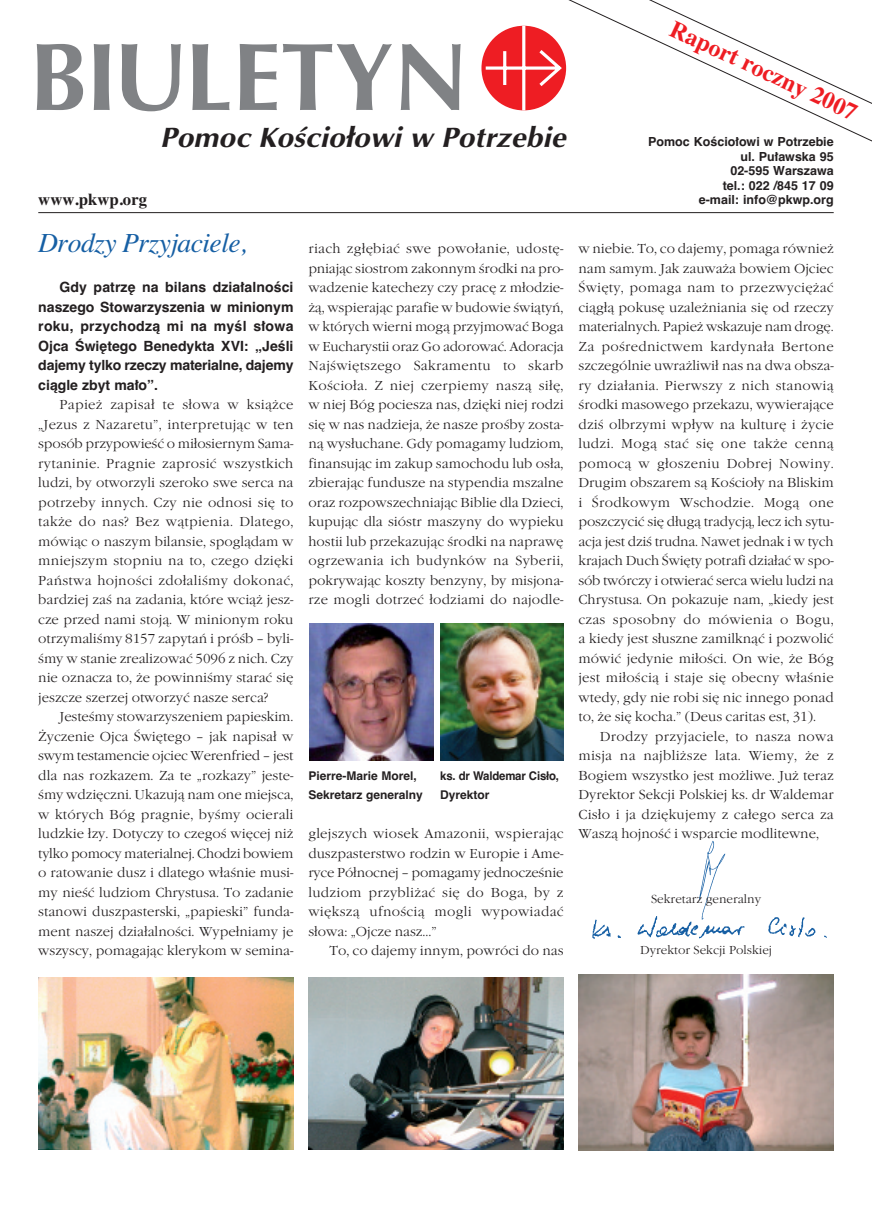
<style>
.page{position:relative;width:872px;height:1212px;background:#fff}
.page>*{position:absolute;margin:0;border:0;box-sizing:border-box;transform-origin:0 0}
.t1{font:28.05px "Optima Bold Italic Pl";color:#231f20;scale:1.06 1}
.t2{font:24px "Times Italic Pl";letter-spacing:-.025em;color:#165fa4}
.t3{font:700 24px "Times";color:#ee1d23}
.t4{font:15px "Times Bold Pl";color:#231f20}
.t5{font:13.5px/19.5px "Garamond Light Pl";color:#231f20;text-align:justify}
.t6{font:13.5px/19.5px "Helvetica Bold PL";letter-spacing:-.01em;color:#231f20;text-align:justify}
.t7{font:12px/14.4px "Helvetica Bold PL";color:#231f20;text-align:right}
.t8{font:12px "Garamond Light Pl";color:#231f20}
.t9{font:700 12px/19.5px "Helvetica";color:#231f20}
.t10{font:700 12px/19.5px "Helvetica";color:#231f20;scale:.95 1}
</style>
<div class="page">
<hr style="left:38px;top:212px;width:795px;height:1px;background:#231f20">
<img style="left:310px;top:624px;width:123px;height:136px">
<img style="left:440px;top:624px;width:123px;height:136px">
<img style="left:699px;top:840px;width:27px;height:73px">
<svg style="left:568px;top:0;width:304px;height:142px"></svg>
<img style="left:592px;top:913px;width:235px;height:26px">
<div style="left:26px;top:24px;width:572px;height:168px;background:#fff"></div>
<svg style="left:37px;top:44px;width:46px;height:66px"></svg>
<svg style="left:94px;top:44px;width:16px;height:66px"></svg>
<svg style="left:122px;top:44px;width:59px;height:67px"></svg>
<svg style="left:192px;top:44px;width:38px;height:66px"></svg>
<svg style="left:240px;top:44px;width:37px;height:66px"></svg>
<svg style="left:283px;top:44px;width:109px;height:66px"></svg>
<svg style="left:401px;top:44px;width:59px;height:66px"></svg>
<svg style="left:482px;top:26px;width:82px;height:85px"></svg>
<img style="left:38px;top:977px;width:255px;height:173px">
<img style="left:308px;top:977px;width:255px;height:173px">
<img style="left:578px;top:975px;width:255px;height:175px">
<h1 class="t1" style="left:160px;top:121px;width:384px">Pomoc KoÊcio∏owi w Potrzebie</h1>
<p class="t4" style="left:38px;top:191px;width:110px">www.pkwp.org</p>
<h2 class="t2" style="left:38px;top:230px;width:210px">Drodzy Przyjaciele,</h2>
<p class="t6" style="left:38px;top:278px;width:257px;text-indent:21px">Gdy patrz´ na bilans dzia∏alnoÊci naszego Stowarzyszenia w minionym roku, przychodzà mi na myÊl s∏owa Ojca Âwi´tego Benedykta XVI: „JeÊli dajemy tylko rzeczy materialne, dajemy ciàgle zbyt ma∏o”.</p>
<p class="t5" style="left:38px;top:395px;width:257px;text-indent:21px">Papie˝ zapisa∏ te s∏owa w ksià˝ce „Jezus z Nazaretu”, interpretujàc w ten sposób przypowieÊç o mi∏osiernym Sama&shy;rytaninie. Pragnie zaprosiç wszystkich ludzi, by otworzyli szeroko swe serca na potrzeby innych. Czy nie odnosi si´ to tak˝e do nas? Bez wàtpienia. Dlatego, mówiàc o naszym bilansie, spoglàdam w mniejszym stopniu na to, czego dzi´ki Paƒstwa hojnoÊci zdo∏aliÊmy dokonaç, bardziej zaÊ na zadania, które wcià˝ jesz&shy;cze przed nami stojà. W minionym roku otrzymaliÊmy 8157 zapytaƒ i próÊb – byli-Êmy w stanie zrealizowaç 5096 z nich. Czy nie oznacza to, ˝e powinniÊmy staraç si´ jeszcze szerzej otworzyç nasze serca?</p>
<p class="t5" style="left:38px;top:707px;width:257px;text-indent:21px">JesteÊmy stowarzyszeniem papieskim. ˚yczenie Ojca Âwi´tego – jak napisa∏ w swym testamencie ojciec Werenfried – jest dla nas rozkazem. Za te „rozkazy” jeste-Êmy wdzi´czni. Ukazujà nam one miejsca, w których Bóg pragnie, byÊmy ocierali ludzkie ∏zy. Dotyczy to czegoÊ wi´cej ni˝ tylko pomocy materialnej. Chodzi bowiem o ratowanie dusz i dlatego w∏aÊnie musi&shy;my nieÊç ludziom Chrystusa. To zadanie stanowi duszpasterski, „papieski” funda&shy;ment naszej dzia∏alnoÊci. Wype∏niamy je wszyscy, pomagajàc klerykom w semina-</p>
<p class="t5" style="left:308px;top:239px;width:257px">riach zg∏´biaç swe powo∏anie, udost´- pniajàc siostrom zakonnym Êrodki na pro&shy;wadzenie katechezy czy prac´ z m∏odzie-˝à, wspierajàc parafie w budowie Êwiàtyƒ, w których wierni mogà przyjmowaç Boga w Eucharystii oraz Go adorowaç. Adoracja NajÊwi´tszego Sakramentu to skarb KoÊcio∏a. Z niej czerpiemy naszà si∏´, w niej Bóg pociesza nas, dzi´ki niej rodzi si´ w nas nadzieja, ˝e nasze proÊby zosta&shy;nà wys∏uchane. Gdy pomagamy ludziom, finansujàc im zakup samochodu lub os∏a, zbierajàc fundusze na stypendia mszalne oraz rozpowszechniajàc Biblie dla Dzieci, kupujàc dla sióstr maszyny do wypieku hostii lub przekazujàc Êrodki na napraw´ ogrzewania ich budynków na Syberii, pokrywajàc koszty benzyny, by misjona&shy;rze mogli dotrzeç ∏odziami do najodle-</p>
<p class="t9" style="left:308px;top:766px;width:116px">Pierre-Marie Morel,<br>Sekretarz generalny</p>
<p class="t10" style="left:440px;top:766px;width:127px">ks. dr Waldemar Cisło,<br>Dyrektor</p>
<p class="t5" style="left:308px;top:824px;width:257px">glejszych wiosek Amazonii, wspierajàc duszpasterstwo rodzin w Europie i Ame&shy;ryce Pó∏nocnej – pomagamy jednoczeÊnie ludziom przybli˝aç si´ do Boga, by z wi´kszà ufnoÊcià mogli wypowiadaç s∏owa: „Ojcze nasz...”</p>
<p class="t5" style="left:330px;top:941px;width:235px">To, co dajemy innym, powróci do nas</p>
<h2 class="t3" style="left:677px;top:14px;width:205px;rotate:25deg">Raport roczny 2007</h2>
<p class="t7" style="left:648px;top:135px;width:187px">Pomoc KoÊcio∏owi w Potrzebie ul. Pu∏awska 95<br>02-595 Warszawa<br>tel.: 022 /845 17 09<br>e-mail: info@pkwp.org</p>
<p class="t5" style="left:578px;top:239px;width:257px">w niebie. To, co dajemy, pomaga równie˝ nam samym. Jak zauwa˝a bowiem Ojciec Âwi´ty, pomaga nam to przezwyci´˝aç ciàg∏à pokus´ uzale˝niania si´ od rzeczy materialnych. Papie˝ wskazuje nam drog´.<br>Za poÊrednictwem kardyna∏a Bertone szczególnie uwra˝liwi∏ nas na dwa obsza&shy;ry dzia∏ania. Pierwszy z nich stanowià Êrodki masowego przekazu, wywierajàce dziÊ olbrzymi wp∏yw na kultur´ i ˝ycie ludzi. Mogà staç si´ one tak˝e cennà pomocà w g∏oszeniu Dobrej Nowiny.<br>Drugim obszarem sà KoÊcio∏y na Bliskim i Ârodkowym Wschodzie. Mogà one poszczyciç si´ d∏ugà tradycjà, lecz ich sytu&shy;acja jest dziÊ trudna. Nawet jednak i w tych krajach Duch Âwi´ty potrafi dzia∏aç w spo&shy;sób twórczy i otwieraç serca wielu ludzi na Chrystusa. On pokazuje nam, „kiedy jest czas sposobny do mówienia o Bogu, a kiedy jest s∏uszne zamilknàç i pozwoliç mówiç jedynie mi∏oÊci. On wie, ˝e Bóg jest mi∏oÊcià i staje si´ obecny w∏aÊnie wtedy, gdy nie robi si´ nic innego ponad to, ˝e si´ kocha.” (Deus caritas est, 31).</p>
<p class="t5" style="left:578px;top:726px;width:257px;text-indent:21px">Drodzy przyjaciele, to nasza nowa misja na najbli˝sze lata. Wiemy, ˝e z Bogiem wszystko jest mo˝liwe. Ju˝ teraz Dyrektor Sekcji Polskiej ks. dr Waldemar Cis∏o i ja dzi´kujemy z ca∏ego serca za Waszà hojnoÊç i wsparcie modlitewne,</p>
<p class="t8" style="left:651px;top:891px;width:112px">Sekretarz generalny</p>
<p class="t8" style="left:640px;top:943px;width:133px">Dyrektor Sekcji Polskiej</p>
</div>
